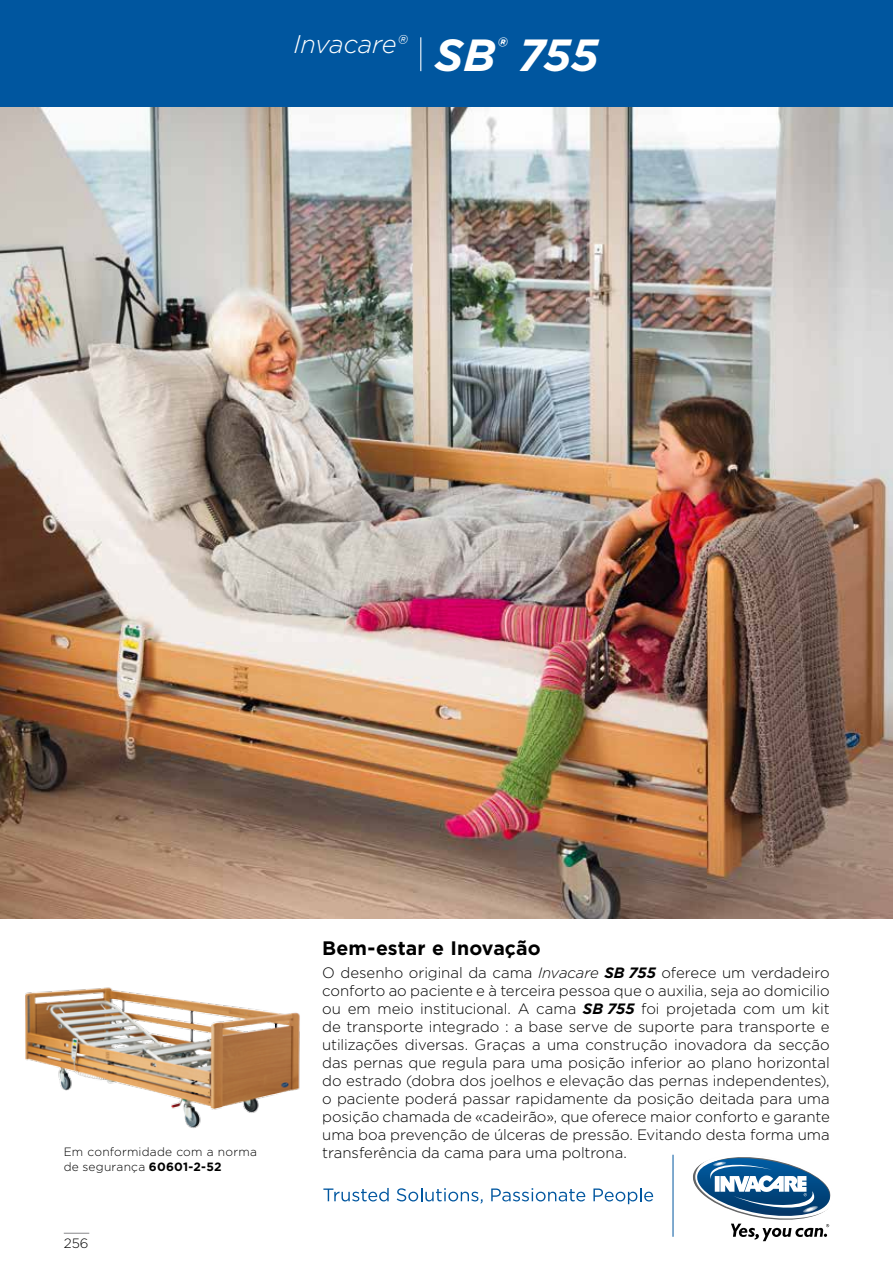
<style>
.page{position:relative;width:893px;height:1263px;background:#fff}
.page>*{position:absolute;margin:0;border:0;box-sizing:border-box;transform-origin:0 0}
.t1{font:italic 300 25.5px "Gotham";letter-spacing:-.01em;color:#fff}
.t2{font:700 19.5px "Gotham";letter-spacing:.005em;color:#000}
.t3{font:300 15px/18px "Gotham";letter-spacing:-.005em;color:#000;text-align:justify}
.t4{font:300 13.5px "Gotham";color:#000}
.t5{font:300 12px "Gotham";letter-spacing:.015em;color:#000}
.s1{font-weight:700;font-size:45px}
.s2{font-weight:700;font-size:26.25px}
.s3{font-style:italic}
.s4{font-weight:700;font-style:italic}
.s5{font-weight:700}
</style>
<div class="page">
<hr style="left:673px;top:1155px;width:1px;height:82px;background:#00569f">
<svg style="left:323px;top:1188px;width:66px;height:13px"></svg>
<svg style="left:397px;top:1188px;width:86px;height:15px"></svg>
<svg style="left:491px;top:1188px;width:94px;height:13px"></svg>
<svg style="left:593px;top:1188px;width:60px;height:16px"></svg>
<svg style="left:693px;top:1157px;width:138px;height:84px"></svg>
<img style="left:0;top:106px;width:892px;height:812px">
<img style="left:0;top:918px;width:313px;height:210px">
<div style="left:0;top:0;width:893px;height:106px;background:#00569f"></div>
<hr style="left:420px;top:37px;width:1px;height:34px;background:#fff">
<svg style="left:64px;top:1233px;width:25px;height:1px"></svg>
<h1 class="t1" style="left:294px;top:28px;width:307px">Invacare® <span class="s1">SB</span><span class="s2">®</span> <span class="s1">755</span></h1>
<h2 class="t2" style="left:322px;top:935px;width:220px">Bem-estar e Inovação</h2>
<p class="t3" style="left:322px;top:963px;width:509px">O desenho original da cama <span class="s3">Invacare</span> <span class="s4">SB 755</span> oferece um verdadeiro conforto ao paciente e à terceira pessoa que o auxilia, seja ao domicilio ou em meio institucional. A cama <span class="s4">SB 755</span> foi projetada com um kit de transporte integrado : a base serve de suporte para transporte e utilizações diversas. Graças a uma construção inovadora da secção das pernas que regula para uma posição inferior ao plano horizontal do estrado (dobra dos joelhos e elevação das pernas independentes), o paciente poderá passar rapidamente da posição deitada para uma posição chamada de «cadeirão», que oferece maior conforto e garante uma boa prevenção de úlceras de pressão. Evitando desta forma uma</p>
<p class="t5" style="left:64px;top:1144px;width:195px">Em conformidade com a norma</p>
<p class="t3" style="left:322px;top:1143px;width:306px">transferência da cama para uma poltrona.</p>
<p class="t5" style="left:64px;top:1159px;width:159px">de segurança <span class="s5">60601-2-52</span></p>
<p class="t4" style="left:64px;top:1234px;width:26px">256</p>
</div>
